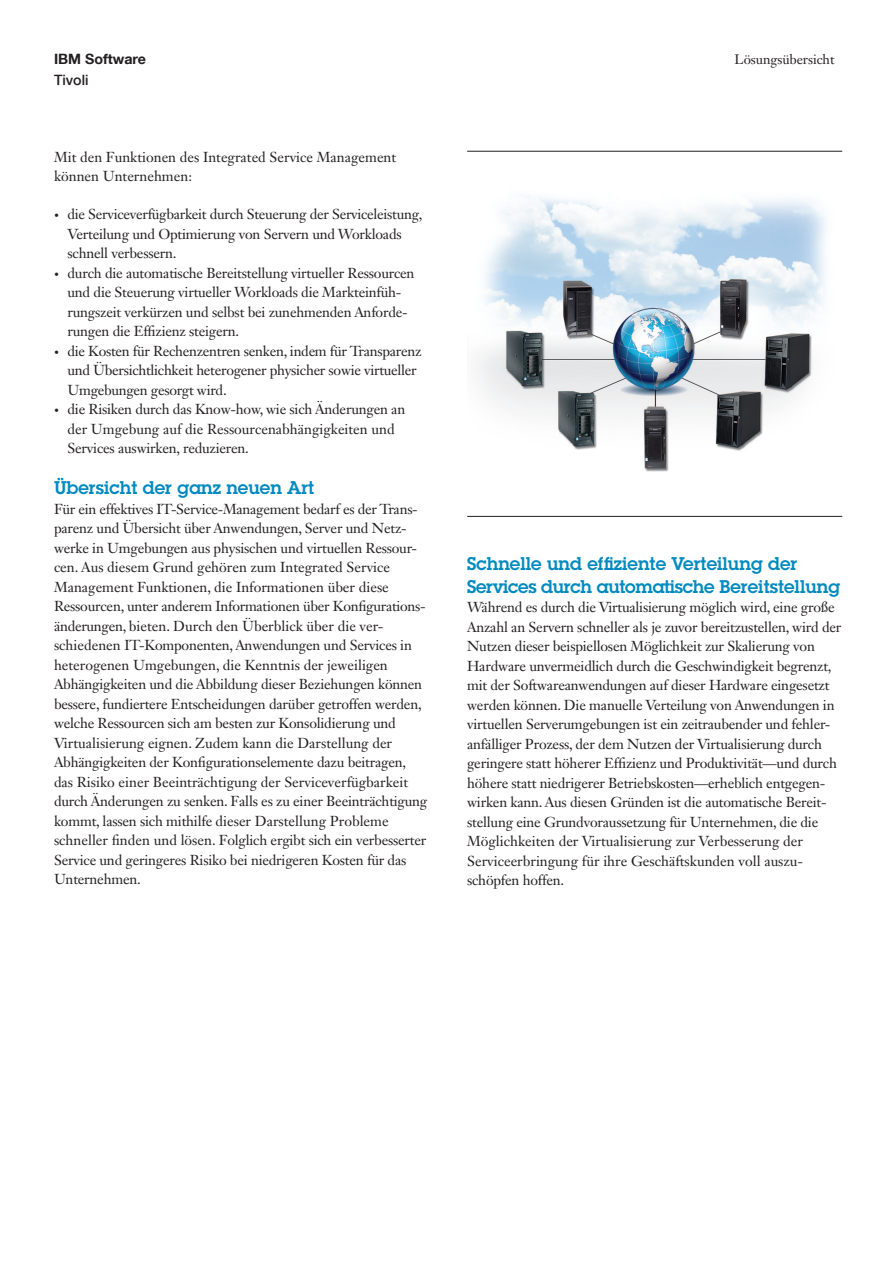
<style>
.page{position:relative;width:893px;height:1263px;background:#fff}
.page>*{position:absolute;margin:0;border:0;box-sizing:border-box;transform-origin:0 0}
.t1{font:600 18px/22.5px "Lubalin Graph Std";color:#008ac0}
.t2{font:14.25px/19.5px "Janson Text LT Std";letter-spacing:-.015em;color:#231f20}
.t3{font:700 14.25px "Helvetica Neue LT Com";color:#231f20}
.t4{font:500 14.25px "Helvetica Neue LT Com";color:#231f20}
.t5{font:13.5px "Janson Text LT Std";letter-spacing:-.005em;color:#231f20}
.s1{font-size:9.75px}
</style>
<div class="page">
<img style="left:476px;top:196px;width:350px;height:276px">
<hr style="left:467px;top:151px;width:375px;height:1px;background:#231f20">
<hr style="left:467px;top:516px;width:375px;height:1px;background:#231f20">
<p class="t3" style="left:54px;top:50px;width:94px">IBM Software</p>
<p class="t4" style="left:54px;top:72px;width:36px">Tivoli</p>
<p class="t2" style="left:54px;top:147px;width:344px">Mit den Funktionen des Integrated Service Management können Unternehmen:</p>
<p class="t2" style="left:68px;top:205px;width:357px;text-indent:-14px"><span class="s1">•</span> die Serviceverfügbarkeit durch Steuerung der Serviceleistung,<br>Verteilung und Optimierung von Servern und Workloads schnell verbessern.</p>
<p class="t2" style="left:68px;top:263px;width:348px;text-indent:-14px"><span class="s1">•</span> durch die automatische Bereitstellung virtueller Ressourcen und die Steuerung virtueller Workloads die Markteinfüh&shy;rungszeit verkürzen und selbst bei zunehmenden Anforde&shy;rungen die Effizienz steigern.</p>
<p class="t2" style="left:68px;top:341px;width:355px;text-indent:-14px"><span class="s1">•</span> die Kosten für Rechenzentren senken, indem für Transparenz und Übersichtlichkeit heterogener physicher sowie virtueller<br>Umgebungen gesorgt wird.</p>
<p class="t2" style="left:68px;top:400px;width:339px;text-indent:-14px"><span class="s1">•</span> die Risiken durch das Know-how, wie sich Änderungen an der Umgebung auf die Ressourcenabhängigkeiten und<br>Services auswirken, reduzieren.</p>
<p class="t1" style="left:54px;top:476px;width:262px">Übersicht der ganz neuen Art</p>
<p class="t2" style="left:54px;top:499px;width:375px">Für ein effektives IT-Service-Management bedarf es der Trans&shy;parenz und Übersicht über Anwendungen, Server und Netz&shy;werke in Umgebungen aus physischen und virtuellen Ressour&shy;cen. Aus diesem Grund gehören zum Integrated Service Management Funktionen, die Informationen über diese Ressourcen, unter anderem Informationen über Konfigurations&shy;änderungen, bieten. Durch den Überblick über die ver&shy;schiedenen IT-Komponenten, Anwendungen und Services in heterogenen Umgebungen, die Kenntnis der jeweiligen Abhängigkeiten und die Abbildung dieser Beziehungen können bessere, fundiertere Entscheidungen darüber getroffen werden, welche Ressourcen sich am besten zur Konsolidierung und Virtualisierung eignen. Zudem kann die Darstellung der Abhängigkeiten der Konfigurationselemente dazu beitragen, das Risiko einer Beeinträchtigung der Serviceverfügbarkeit durch Änderungen zu senken. Falls es zu einer Beeinträchtigung kommt, lassen sich mithilfe dieser Darstellung Probleme schneller finden und lösen. Folglich ergibt sich ein verbesserter Service und geringeres Risiko bei niedrigeren Kosten für das Unternehmen.</p>
<p class="t5" style="left:734px;top:51px;width:101px">Lösungsübersicht</p>
<p class="t1" style="left:467px;top:552px;width:375px">Schnelle und effiziente Verteilung der<br>Services durch automatische Bereitstellung</p>
<p class="t2" style="left:467px;top:597px;width:376px">Während es durch die Virtualisierung möglich wird, eine große Anzahl an Servern schneller als je zuvor bereitzustellen, wird der Nutzen dieser beispiellosen Möglichkeit zur Skalierung von Hardware unvermeidlich durch die Geschwindigkeit begrenzt, mit der Softwareanwendungen auf dieser Hardware eingesetzt werden können. Die manuelle Verteilung von Anwendungen in virtuellen Serverumgebungen ist ein zeitraubender und fehler&shy;anfälliger Prozess, der dem Nutzen der Virtualisierung durch geringere statt höherer Effizienz und Produktivität—und durch höhere statt niedrigerer Betriebskosten—erheblich entgegen&shy;wirken kann. Aus diesen Gründen ist die automatische Bereit&shy;stellung eine Grundvoraussetzung für Unternehmen, die die Möglichkeiten der Virtualisierung zur Verbesserung der Serviceerbringung für ihre Geschäftskunden voll auszu&shy;schöpfen hoffen.</p>
</div>
